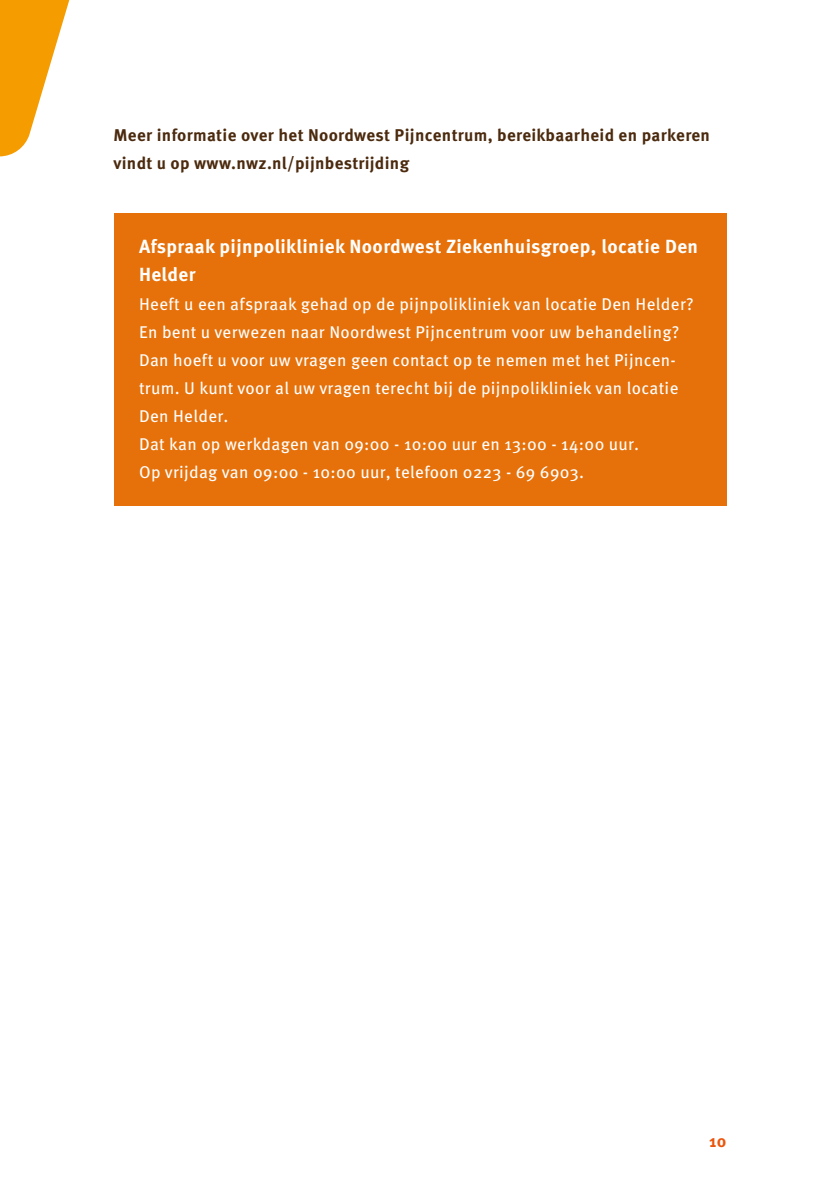
<style>
.page{position:relative;width:840px;height:1191px;background:#fff}
.page>*{position:absolute;margin:0;border:0;box-sizing:border-box;transform-origin:0 0}
.t1{font:700 19px/28px "Meta Pro";letter-spacing:.02em;color:#fff}
.t2{font:17px/28px "Meta Pro";letter-spacing:.02em;color:#fff}
.t3{font:700 17px/28px "Meta Pro";letter-spacing:.02em;color:#4b2a0e}
.t4{font:700 17px "Meta Pro";color:#ea560d}
</style>
<div class="page">
<svg style="left:0;top:0;width:70px;height:156px"></svg>
<div style="left:113px;top:213px;width:613px;height:292px;background:#e6710a"></div>
<p class="t3" style="left:113px;top:120px;width:597px">Meer informatie over het Noordwest Pijncentrum, bereikbaarheid en parkeren vindt u op www.nwz.nl/pijnbestrijding</p>
<p class="t1" style="left:139px;top:232px;width:560px">Afspraak pijnpolikliniek Noordwest Ziekenhuisgroep, locatie Den<br>Helder</p>
<p class="t2" style="left:139px;top:288px;width:556px">Heeft u een afspraak gehad op de pijnpolikliniek van locatie Den Helder?<br>En bent u verwezen naar Noordwest Pijncentrum voor uw behandeling?<br>Dan hoeft u voor uw vragen geen contact op te nemen met het Pijncen&shy;trum. U kunt voor al uw vragen terecht bij de pijnpolikliniek van locatie Den Helder.<br>Dat kan op werkdagen van 09:00 - 10:00 uur en 13:00 - 14:00 uur.<br>Op vrijdag van 09:00 - 10:00 uur, telefoon 0223 - 69 6903.</p>
<p class="t4" style="left:708px;top:1127px;width:19px">10</p>
</div>
